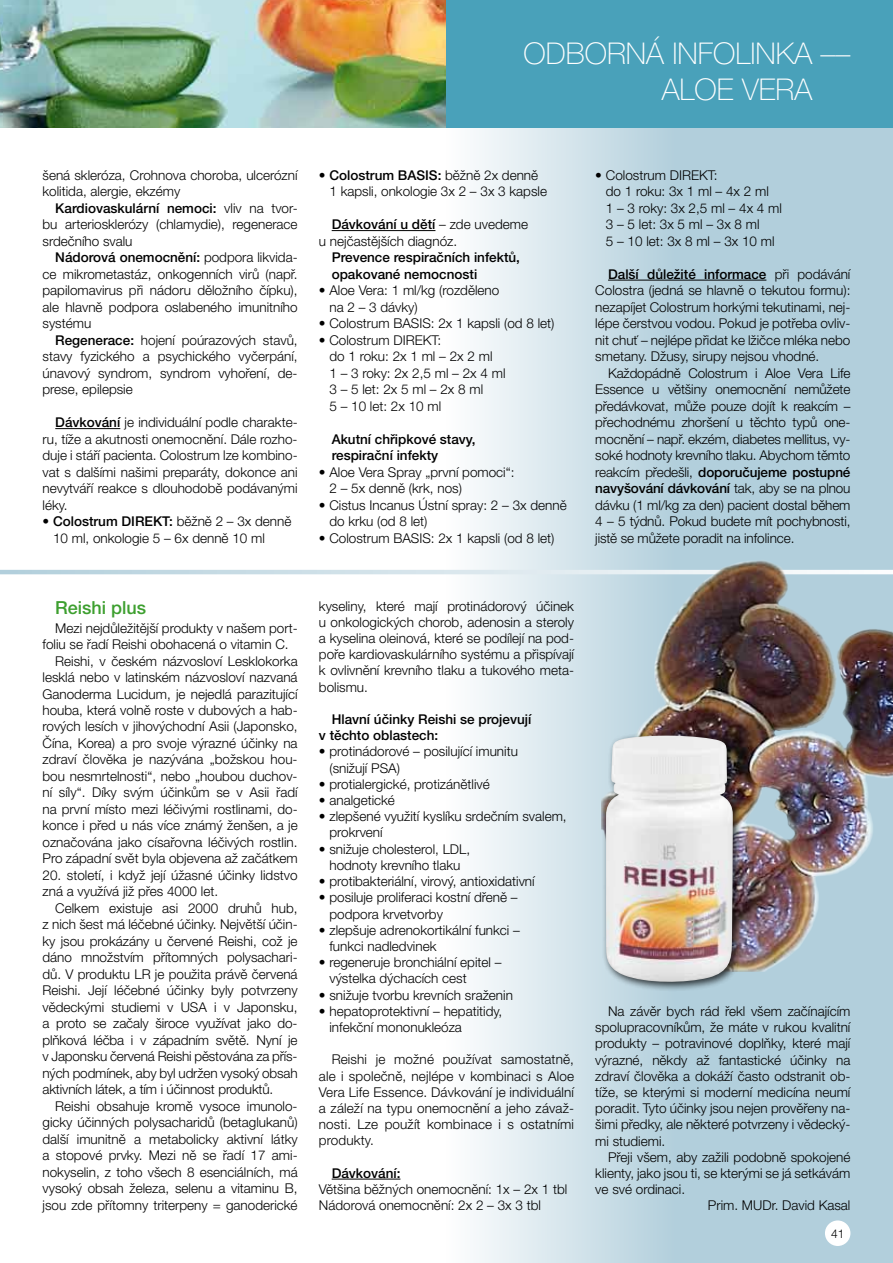
<style>
.page{position:relative;width:893px;height:1263px;background:#fff}
.page>*{position:absolute;margin:0;border:0;box-sizing:border-box;transform-origin:0 0}
.t1{font:100 30px/36px "Helvetica Neue LT Pro";color:#fff}
.t2{font:500 18px "Helvetica Neue LT Pro";color:#3d9f2f}
.t3{font:300 13.5px/16.5px "Helvetica Neue LT Pro";color:#000}
.t4{font:500 13.5px/16.5px "Helvetica Neue LT Pro";color:#000}
.t5{font:300 12px "Helvetica Neue LT Pro";color:#000}
.s1{font-weight:500}
</style>
<div class="page">
<img style="left:0;top:0;width:446px;height:128px">
<svg style="left:446px;top:128px;width:447px;height:1135px;background:#cadee7"></svg>
<div style="left:446px;top:0;width:447px;height:128px;background:#49a1ba"></div>
<div style="left:825px;top:1220px;width:25px;height:26px;background:#fff;border-radius:50%"></div>
<hr style="left:332px;top:1179px;width:68px;height:1px;background:#000">
<hr style="left:55px;top:428px;width:65px;height:1px;background:#000">
<hr style="left:332px;top:230px;width:103px;height:1px;background:#000">
<hr style="left:608px;top:280px;width:158px;height:1px;background:#000">
<svg style="left:0;top:570px;width:601px;height:4px;background:#ccdee6"></svg>
<img style="left:601px;top:556px;width:292px;height:416px">
<div style="left:602px;top:731px;width:141px;height:261px;background:#000;opacity:.75"></div>
<img style="left:603px;top:736px;width:130px;height:248px">
<h1 class="t1" style="left:662px;top:35px;width:190px;text-indent:-138px">ODBORNÁ IN FOLIN KA ––<br>ALOE VERA</h1>
<p class="t3" style="left:43px;top:166px;width:257px">šená skleróza, Crohnova choroba, ulcerózní kolitida, alergie, ekzémy</p>
<p class="t3" style="left:43px;top:199px;width:257px;text-align:justify;text-indent:13px"><span class="s1">Kardiovaskulární nemoci:</span> vliv na tvor&shy;bu arteriosklerózy (chlamydie), regenerace srdečního svalu</p>
<p class="t3" style="left:43px;top:249px;width:257px;text-align:justify;text-indent:13px"><span class="s1">Nádorová onemocnění:</span> podpora likvida&shy;ce mikrometastáz, onkogenních virů (např. papilomavirus při nádoru děložního čípku), ale hlavně podpora oslabeného imunitního systému</p>
<p class="t3" style="left:43px;top:331px;width:257px;text-align:justify;text-indent:13px"><span class="s1">Regenerace:</span> hojení poúrazových stavů, stavy fyzického a psychického vyčerpání, únavový syndrom, syndrom vyhoření, de&shy;prese, epilepsie</p>
<p class="t3" style="left:43px;top:414px;width:257px;text-align:justify;text-indent:13px"><span class="s1">Dávkování</span> je individuální podle charakte&shy;ru, tíže a akutnosti onemocnění. Dále rozho&shy;duje i stáří pacienta. Colostrum lze kombino&shy;vat s dalšími našimi preparáty, dokonce ani nevytváří reakce s dlouhodobě podávanými léky.</p>
<p class="t3" style="left:53px;top:513px;width:240px;text-indent:-11px">• <span class="s1">Colostrum direkt:</span> běžně 2 – 3x denně<br>10 ml, onkologie 5 – 6x denně 10 ml</p>
<p class="t3" style="left:329px;top:166px;width:219px;text-indent:-11px">• <span class="s1">Colostrum basis:</span> běžně 2x denně<br>1 kapsli, onkologie 3x 2 – 3x 3 kapsle</p>
<p class="t3" style="left:319px;top:216px;width:211px;text-indent:13px"><span class="s1">Dávkování u dětí</span> – zde uvedeme u nejčastějších diagnóz.</p>
<p class="t4" style="left:332px;top:249px;width:190px">Prevence respiračních infektů, opakované nemocnosti</p>
<p class="t3" style="left:329px;top:282px;width:171px;text-indent:-11px">• Aloe Vera: 1 ml/kg (rozděleno na 2 – 3 dávky)</p>
<p class="t3" style="left:319px;top:315px;width:237px">• Colostrum basis: 2x 1 kapsli (od 8 let)</p>
<p class="t3" style="left:329px;top:331px;width:178px;text-indent:-11px">• Colostrum direkt:<br>do 1 roku: 2x 1 ml – 2x 2 ml<br>1 – 3 roky: 2x 2,5 ml – 2x 4 ml<br>3 – 5 let: 2x 5 ml – 2x 8 ml<br>5 – 10 let: 2x 10 ml</p>
<p class="t4" style="left:332px;top:430px;width:145px">Akutní chřipkové stavy, respirační infekty</p>
<p class="t3" style="left:329px;top:463px;width:187px;text-indent:-11px">• Aloe Vera Spray „první pomoci“:<br>2 – 5x denně (krk, nos)</p>
<p class="t3" style="left:329px;top:496px;width:239px;text-indent:-11px">• Cistus Incanus Ústní spray: 2 – 3x denně do krku (od 8 let)</p>
<p class="t3" style="left:319px;top:529px;width:237px">• Colostrum basis: 2x 1 kapsli (od 8 let)</p>
<p class="t3" style="left:606px;top:166px;width:178px;text-indent:-11px">• Colostrum direkt:<br>do 1 roku: 3x 1 ml – 4x 2 ml<br>1 – 3 roky: 3x 2,5 ml – 4x 4 ml<br>3 – 5 let: 3x 5 ml – 3x 8 ml<br>5 – 10 let: 3x 8 ml – 3x 10 ml</p>
<p class="t3" style="left:595px;top:265px;width:257px;text-align:justify;text-indent:13px"><span class="s1">Další důležité informace</span> při podávání Colostra (jedná se hlavně o tekutou formu): nezapíjet Colostrum horkými tekutinami, nej&shy;lépe čerstvou vodou. Pokud je potřeba ovliv&shy;nit chuť – nejlépe přidat ke lžičce mléka nebo smetany. Džusy, sirupy nejsou vhodné.</p>
<p class="t3" style="left:595px;top:364px;width:257px;text-align:justify;text-indent:13px">Každopádně Colostrum i Aloe Vera Life Essence u většiny onemocnění nemůžete předávkovat, může pouze dojít k reakcím – přechodnému zhoršení u těchto typů one&shy;mocnění – např. ekzém, diabetes mellitus, vy&shy;soké hodnoty krevního tlaku. Abychom těmto reakcím předešli, <span class="s1">doporučujeme postupné navyšování dávkování</span> tak, aby se na plnou dávku (1 ml/kg za den) pacient dostal během 4 – 5 týdnů. Pokud budete mít pochybnosti, jistě se můžete poradit na infolince.</p>
<h2 class="t2" style="left:55px;top:597px;width:93px">Reishi plus</h2>
<p class="t3" style="left:55px;top:619px;width:244px">Mezi nejdůležitější produkty v našem port-</p>
<p class="t3" style="left:43px;top:636px;width:248px">foliu se řadí Reishi obohacená o vitamin C.</p>
<p class="t3" style="left:55px;top:652px;width:244px">Reishi, v českém názvosloví Lesklokorka</p>
<p class="t3" style="left:43px;top:669px;width:257px">lesklá nebo v latinském názvosloví nazvaná</p>
<p class="t3" style="left:43px;top:685px;width:257px">Ganoderma Lucidum, je nejedlá parazitující</p>
<p class="t3" style="left:43px;top:702px;width:257px">houba, která volně roste v dubových a hab-</p>
<p class="t3" style="left:43px;top:718px;width:257px">rových lesích v jihovýchodní Asii (Japonsko,</p>
<p class="t3" style="left:43px;top:735px;width:257px">Čína, Korea) a pro svoje výrazné účinky na</p>
<p class="t3" style="left:43px;top:751px;width:257px">zdraví člověka je nazývána „božskou hou-</p>
<p class="t3" style="left:43px;top:768px;width:257px">bou nesmrtelnosti“, nebo „houbou duchov-</p>
<p class="t3" style="left:43px;top:784px;width:257px">ní síly“. Díky svým účinkům se v Asii řadí</p>
<p class="t3" style="left:43px;top:801px;width:257px">na první místo mezi léčivými rostlinami, do-</p>
<p class="t3" style="left:43px;top:817px;width:257px">konce i před u nás více známý ženšen, a je</p>
<p class="t3" style="left:43px;top:834px;width:257px">označována jako císařovna léčivých rostlin.</p>
<p class="t3" style="left:43px;top:850px;width:257px">Pro západní svět byla objevena až začátkem</p>
<p class="t3" style="left:43px;top:867px;width:257px">20. století, i když její úžasné účinky lidstvo zná a využívá již přes 4000 let.</p>
<p class="t3" style="left:43px;top:900px;width:257px;text-align:justify;text-indent:13px">Celkem existuje asi 2000 druhů hub, z nich šest má léčebné účinky. Největší účin&shy;ky jsou prokázány u červené Reishi, což je dáno množstvím přítomných polysachari&shy;dů. V produktu LR je použita právě červená Reishi. Její léčebné účinky byly potvrzeny vědeckými studiemi v USA i v Japonsku, a proto se začaly široce využívat jako do&shy;plňková léčba i v západním světě. Nyní je v Japonsku červená Reishi pěstována za přís&shy;ných podmínek, aby byl udržen vysoký obsah aktivních látek, a tím i účinnost produktů.</p>
<p class="t3" style="left:43px;top:1098px;width:257px;text-align:justify;text-indent:13px">Reishi obsahuje kromě vysoce imunolo&shy;gicky účinných polysacharidů (betaglukanů) další imunitně a metabolicky aktivní látky a stopové prvky. Mezi ně se řadí 17 ami&shy;nokyselin, z toho všech 8 esenciálních, má vysoký obsah železa, selenu a vitaminu B, jsou zde přítomny triterpeny = ganoderické</p>
<p class="t3" style="left:319px;top:597px;width:257px;text-align:justify">kyseliny, které mají protinádorový účinek u onkologických chorob, adenosin a steroly a kyselina oleinová, které se podílejí na pod&shy;poře kardiovaskulárního systému a přispívají k ovlivnění krevního tlaku a tukového meta&shy;bolismu.</p>
<p class="t4" style="left:319px;top:711px;width:214px;text-indent:13px">Hlavní účinky Reishi se projevují v těchto oblastech:</p>
<p class="t3" style="left:329px;top:743px;width:190px;text-indent:-11px">• protinádorové – posilující imunitu (snižují PSA)</p>
<p class="t3" style="left:319px;top:775px;width:172px">• protialergické, protizánětlivé</p>
<p class="t3" style="left:319px;top:792px;width:78px">• analgetické</p>
<p class="t3" style="left:329px;top:808px;width:239px;text-indent:-11px">• zlepšené využití kyslíku srdečním svalem, prokrvení</p>
<p class="t3" style="left:319px;top:840px;width:153px;text-align:center">• snižuje cholesterol, LDL, hodnoty krevního tlaku</p>
<p class="t3" style="left:319px;top:873px;width:217px">• protibakteriální, virový, antioxidativní</p>
<p class="t3" style="left:329px;top:889px;width:190px;text-indent:-11px">• posiluje proliferaci kostní dřeně – podpora krvetvorby</p>
<p class="t3" style="left:329px;top:921px;width:192px;text-indent:-11px">• zlepšuje adrenokortikální funkci – funkci nadledvinek</p>
<p class="t3" style="left:329px;top:954px;width:174px;text-indent:-11px">• regeneruje bronchiální epitel – výstelka dýchacích cest</p>
<p class="t3" style="left:319px;top:986px;width:196px">• snižuje tvorbu krevních sraženin</p>
<p class="t3" style="left:329px;top:1002px;width:174px;text-indent:-11px">• hepatoprotektivní – hepatitidy, infekční mononukleóza</p>
<p class="t3" style="left:319px;top:1051px;width:257px;text-align:justify;text-indent:13px">Reishi je možné používat samostatně, ale i společně, nejlépe v kombinaci s Aloe Vera Life Essence. Dávkování je individuální a záleží na typu onemocnění a jeho závaž&shy;nosti. Lze použít kombinace i s ostatními produkty.</p>
<p class="t4" style="left:332px;top:1164px;width:70px">Dávkování:</p>
<p class="t3" style="left:319px;top:1181px;width:250px">Většina běžných onemocnění: 1x – 2x 1 tbl<br>Nádorová onemocnění: 2x 2 – 3x 3 tbl</p>
<p class="t3" style="left:595px;top:1003px;width:257px;text-align:justify;text-indent:13px">Na závěr bych rád řekl všem začínajícím spolupracovníkům, že máte v rukou kvalitní produkty – potravinové doplňky, které mají výrazné, někdy až fantastické účinky na zdraví člověka a dokáží často odstranit ob&shy;tíže, se kterými si moderní medicína neumí poradit. Tyto účinky jsou nejen prověřeny na&shy;šimi předky, ale některé potvrzeny i vědecký&shy;mi studiemi.</p>
<p class="t3" style="left:608px;top:1148px;width:244px">Přeji všem, aby zažili podobně spokojené</p>
<p class="t3" style="left:595px;top:1165px;width:257px">klienty, jako jsou ti, se kterými se já setkávám</p>
<p class="t3" style="left:595px;top:1181px;width:91px">ve své ordinaci.</p>
<p class="t3" style="left:708px;top:1197px;width:144px">Prim. MUDr. David Kasal</p>
<p class="t5" style="left:831px;top:1226px;width:15px">41</p>
</div>
